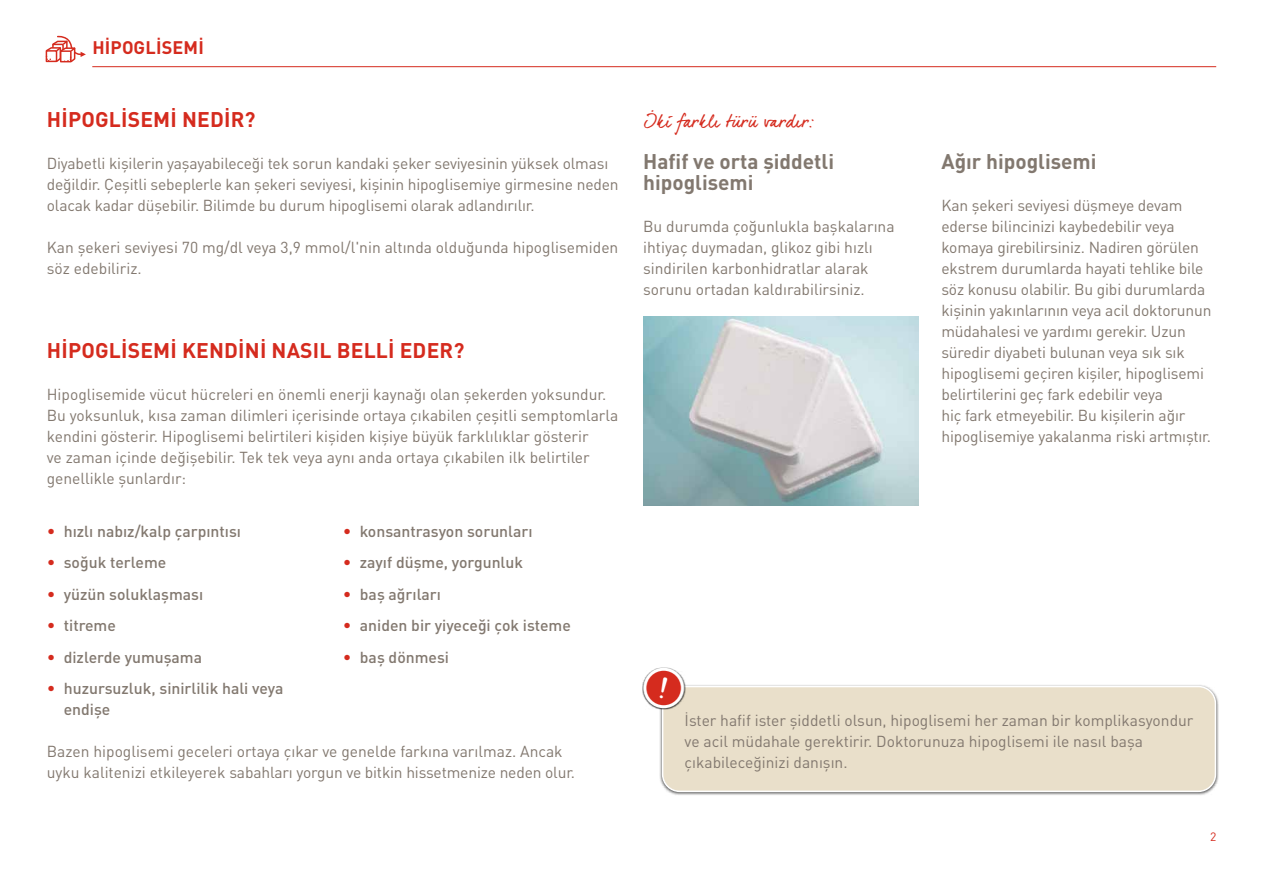
<style>
.page{position:relative;width:1263px;height:893px;background:#fff}
.page>*{position:absolute;margin:0;border:0;box-sizing:border-box;transform-origin:0 0}
.t1{font:700 21px "DIN Pro";letter-spacing:.01em;color:#d52b1e}
.t2{font:700 21px/21px "DIN Pro";color:#82786f}
.t3{font:700 18px "DIN Pro";letter-spacing:.01em;color:#d52b1e}
.t4{font:17.25px "dear Joe 6";color:#d52b1e}
.t5{font:15.75px/21px "DIN Pro";letter-spacing:-.01em;color:#82786f}
.t6{font:500 15.75px/21px "DIN Pro";color:#82786f}
.t7{font:12px "DIN Pro";color:#d52b1e}
.s1{font-weight:400;font-size:16.5px;color:#d52b1e}
</style>
<div class="page">
<hr style="left:92px;top:66px;width:1124px;height:1px;background:#d52b1e">
<svg style="left:45px;top:35px;width:41px;height:28px"></svg>
<div style="left:659px;top:684px;width:560px;height:112px;background:#000;opacity:.7"></div>
<div style="left:663px;top:686px;width:552px;height:105px;background:#e9dfca;border-radius:17px"></div>
<div style="left:662px;top:686px;width:554px;height:106px;border:2px solid #fff;border-radius:17px"></div>
<div style="left:642px;top:667px;width:44px;height:43px;background:#000;opacity:.7"></div>
<div style="left:642px;top:667px;width:43px;height:43px;background:#000;opacity:.7"></div>
<div style="left:645px;top:669px;width:37px;height:38px;background:#d52b1e;border-radius:50%"></div>
<div style="left:643px;top:668px;width:41px;height:40px;border:3px solid #fff;border-radius:50%"></div>
<svg style="left:659px;top:677px;width:9px;height:21px"></svg>
<img style="left:643px;top:316px;width:275px;height:189px">
<p class="t3" style="left:92px;top:32px;width:113px">HIPOGLISEMI</p>
<h1 class="t1" style="left:47px;top:102px;width:210px">HIPOGLISEMI NEDIR?</h1>
<p class="t5" style="left:47px;top:152px;width:573px">Diyabetli kişilerin yaşayabileceği tek sorun kandaki şeker seviyesinin yüksek olması değildir. Çeşitli sebeplerle kan şekeri seviyesi, kişinin hipoglisemiye girmesine neden olacak kadar düşebilir. Bilimde bu durum hipoglisemi olarak adlandırılır.</p>
<p class="t5" style="left:47px;top:236px;width:573px">Kan şekeri seviyesi 70 mg/dl veya 3,9 mmol/l'nin altında olduğunda hipoglisemiden söz edebiliriz.</p>
<h1 class="t1" style="left:47px;top:333px;width:419px">HIPOGLISEMI KENDINI NASIL BELLI EDER?</h1>
<p class="t5" style="left:47px;top:383px;width:573px">Hipoglisemide vücut hücreleri en önemli enerji kaynağı olan şekerden yoksundur.<br>Bu yoksunluk, kısa zaman dilimleri içerisinde ortaya çıkabilen çeşitli semptomlarla kendini gösterir. Hipoglisemi belirtileri kişiden kişiye büyük farklılıklar gösterir<br>ve zaman içinde değişebilir. Tek tek veya aynı anda ortaya çıkabilen ilk belirtiler genellikle şunlardır:</p>
<p class="t6" style="left:47px;top:519px;width:196px"><span class="s1">•</span> hızlı nabız/kalp çarpıntısı</p>
<p class="t6" style="left:47px;top:550px;width:121px"><span class="s1">•</span> soğuk terleme</p>
<p class="t6" style="left:47px;top:582px;width:158px"><span class="s1">•</span> yüzün soluklaşması</p>
<p class="t6" style="left:47px;top:613px;width:71px"><span class="s1">•</span> titreme</p>
<p class="t6" style="left:47px;top:645px;width:157px"><span class="s1">•</span> dizlerde yumuşama</p>
<p class="t6" style="left:64px;top:676px;width:221px;text-indent:-17px"><span class="s1">•</span> huzursuzluk, sinirlilik hali veya endişe</p>
<p class="t6" style="left:343px;top:519px;width:191px"><span class="s1">•</span> konsantrasyon sorunları</p>
<p class="t6" style="left:343px;top:550px;width:182px"><span class="s1">•</span> zayıf düşme, yorgunluk</p>
<p class="t6" style="left:343px;top:582px;width:100px"><span class="s1">•</span> baş ağrıları</p>
<p class="t6" style="left:343px;top:613px;width:229px"><span class="s1">•</span> aniden bir yiyeceği çok isteme</p>
<p class="t6" style="left:343px;top:645px;width:108px"><span class="s1">•</span> baş dönmesi</p>
<p class="t5" style="left:47px;top:740px;width:530px">Bazen hipoglisemi geceleri ortaya çıkar ve genelde farkına varılmaz. Ancak uyku kalitenizi etkileyerek sabahları yorgun ve bitkin hissetmenize neden olur.</p>
<p class="t4" style="left:643px;top:111px;width:172px">İki farklı türü vardır:</p>
<h1 class="t2" style="left:643px;top:149px;width:192px">Hafif ve orta şiddetli hipoglisemi</h1>
<p class="t5" style="left:643px;top:215px;width:253px">Bu durumda çoğunlukla başkalarına ihtiyaç duymadan, glikoz gibi hızlı sindirilen karbonhidratlar alarak sorunu ortadan kaldırabilirsiniz.</p>
<h1 class="t2" style="left:941px;top:149px;width:157px">Ağır hipoglisemi</h1>
<p class="t5" style="left:941px;top:194px;width:272px">Kan şekeri seviyesi düşmeye devam ederse bilincinizi kaybedebilir veya komaya girebilirsiniz. Nadiren görülen ekstrem durumlarda hayati tehlike bile söz konusu olabilir. Bu gibi durumlarda kişinin yakınlarının veya acil doktorunun müdahalesi ve yardımı gerekir. Uzun süredir diyabeti bulunan veya sık sık hipoglisemi geçiren kişiler, hipoglisemi belirtilerini geç fark edebilir veya<br>hiç fark etmeyebilir. Bu kişilerin ağır hipoglisemiye yakalanma riski artmıştır.</p>
<p class="t5" style="left:685px;top:709px;width:510px">İster hafif ister şiddetli olsun, hipoglisemi her zaman bir komplikasyondur ve acil müdahale gerektirir. Doktorunuza hipoglisemi ile nasıl başa çıkabileceğinizi danışın.</p>
<p class="t7" style="left:1210px;top:829px;width:8px">2</p>
</div>
